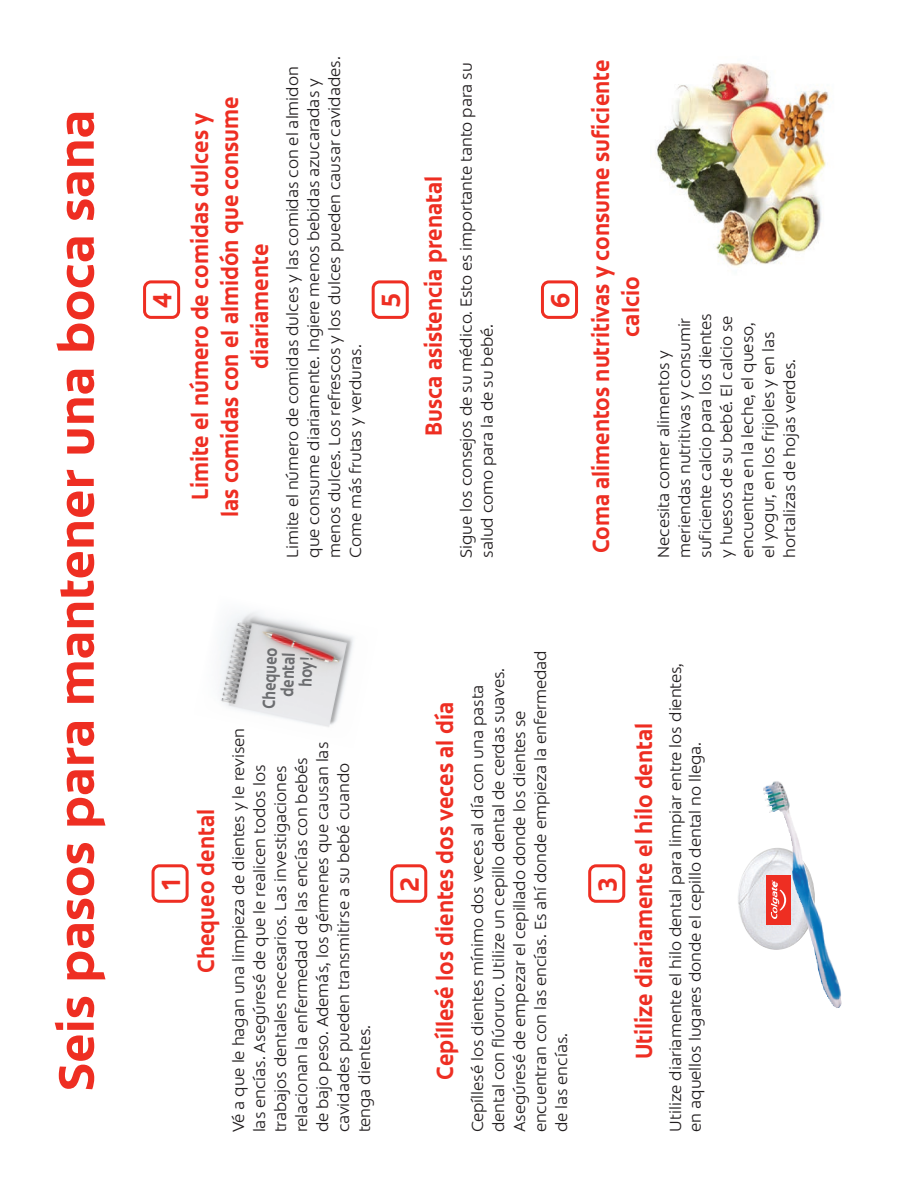
<style>
.page{position:relative;width:918px;height:1188px;background:#fff}
.page>*{position:absolute;margin:0;border:0;box-sizing:border-box;transform-origin:0 0}
.t1{font:700 51px "Colgate Ready";color:#ee2e22}
.t2{font:700 27px "Colgate Ready";color:#ee2e22;scale:.9 1}
.t3{font:700 24px/30px "Colgate Ready";color:#ee2e22;text-align:center;scale:.9 1}
.t4{font:700 18px "Colgate Ready";color:#6c6d70;scale:.8 1}
.t5{font:300 16.5px/21px "Colgate Ready";color:#231f20}
</style>
<div class="page">
<img style="left:738px;top:852px;width:25px;height:95px">
<img style="left:763px;top:781px;width:61px;height:209px">
<div style="left:152px;top:864px;width:37px;height:39px;border:3px solid #ee2e22;border-radius:6px"></div>
<div style="left:143px;top:280px;width:37px;height:39px;border:3px solid #ee2e22;border-radius:6px"></div>
<div style="left:372px;top:280px;width:37px;height:39px;border:3px solid #ee2e22;border-radius:6px"></div>
<div style="left:541px;top:280px;width:37px;height:39px;border:3px solid #ee2e22;border-radius:6px"></div>
<div style="left:390px;top:864px;width:37px;height:39px;border:3px solid #ee2e22;border-radius:6px"></div>
<div style="left:588px;top:864px;width:37px;height:39px;border:3px solid #ee2e22;border-radius:6px"></div>
<img style="left:656px;top:63px;width:173px;height:204px">
<img style="left:219px;top:611px;width:134px;height:116px">
<div style="left:766px;top:875px;width:25px;height:50px;background:#ee2e22"></div>
<svg style="left:771px;top:880px;width:15px;height:39px"></svg>
<h1 class="t1" style="left:35px;top:1091px;width:983px;rotate:-90deg">Seis pasos para mantener una boca sana</h1>
<p class="t5" style="left:281px;top:558px;width:503px;rotate:-90deg">Limite el número de comidas dulces y las comidas con el almidon que consume diariamente. Ingiere menos bebidas azucaradas y menos dulces. Los refrescos y los dulces pueden causar cavidades.<br>Come más frutas y verduras.</p>
<p class="t5" style="left:455px;top:558px;width:497px;rotate:-90deg">Sigue los consejos de su médico. Esto es importante tanto para su salud como para la de su bebé.</p>
<h3 class="t3" style="left:183px;top:517px;width:468px;rotate:-90deg">Limite el número de comidas dulces y las comidas con el almidón que consume diariamente</h3>
<h3 class="t3" style="left:417px;top:436px;width:290px;rotate:-90deg">Busca asistencia prenatal</h3>
<h2 class="t2" style="left:141px;top:308px;width:18px;rotate:-90deg">4</h2>
<h2 class="t2" style="left:369px;top:308px;width:18px;rotate:-90deg">5</h2>
<h2 class="t2" style="left:539px;top:308px;width:18px;rotate:-90deg">6</h2>
<h3 class="t3" style="left:584px;top:553px;width:550px;rotate:-90deg">Coma alimentos nutritivas y consume suficiente calcio</h3>
<p class="t5" style="left:652px;top:558px;width:246px;rotate:-90deg">Necesita comer alimentos y meriendas nutritivas y consumir suficiente calcio para los dientes y huesos de su bebé. El calcio se encuentra en la leche, el queso, el yogur, en los frijoles y en las hortalizas de hojas verdes.</p>
<h2 class="t2" style="left:149px;top:890px;width:14px;rotate:-90deg">1</h2>
<h3 class="t3" style="left:189px;top:973px;width:184px;rotate:-90deg">Chequeo dental</h3>
<p class="t4" style="left:254px;top:708px;width:78px;rotate:-88deg">Chequeo</p>
<p class="t4" style="left:273px;top:696px;width:57px;rotate:-88deg">dental</p>
<p class="t4" style="left:291px;top:686px;width:39px;rotate:-88deg">hoy!</p>
<p class="t5" style="left:227px;top:1132px;width:406px;rotate:-90deg">Vé a que le hagan una limpieza de dientes y le revisen las encías. Asegúresé de que le realicen todos los trabajos dentales necesarios. Las investigaciones relacionan la enfermedad de las encías con bebés<br>de bajo peso. Además, los gérmenes que causan las cavidades pueden transmitirse a su bebé cuando tenga dientes.</p>
<p class="t5" style="left:466px;top:1132px;width:483px;rotate:-90deg">Cepíllesé los dientes mínimo dos veces al día con una pasta dental con flúoruro. Utilize un cepillo dental de cerdas suaves.<br>Asegúresé de empezar el cepillado donde los dientes se encuentran con las encías. Es ahí donde empieza la enfermedad de las encías.</p>
<h3 class="t3" style="left:428px;top:1080px;width:421px;rotate:-90deg">Cepíllesé los dientes dos veces al día</h3>
<h2 class="t2" style="left:388px;top:892px;width:18px;rotate:-90deg">2</h2>
<h2 class="t2" style="left:586px;top:892px;width:18px;rotate:-90deg">3</h2>
<h3 class="t3" style="left:627px;top:1059px;width:375px;rotate:-90deg">Utilize diariamente el hilo dental</h3>
<p class="t5" style="left:664px;top:1132px;width:471px;line-height:19.8px;rotate:-90deg">Utilize diariamente el hilo dental para limpiar entre los dientes, en aquellos lugares donde el cepillo dental no llega.</p>
</div>
